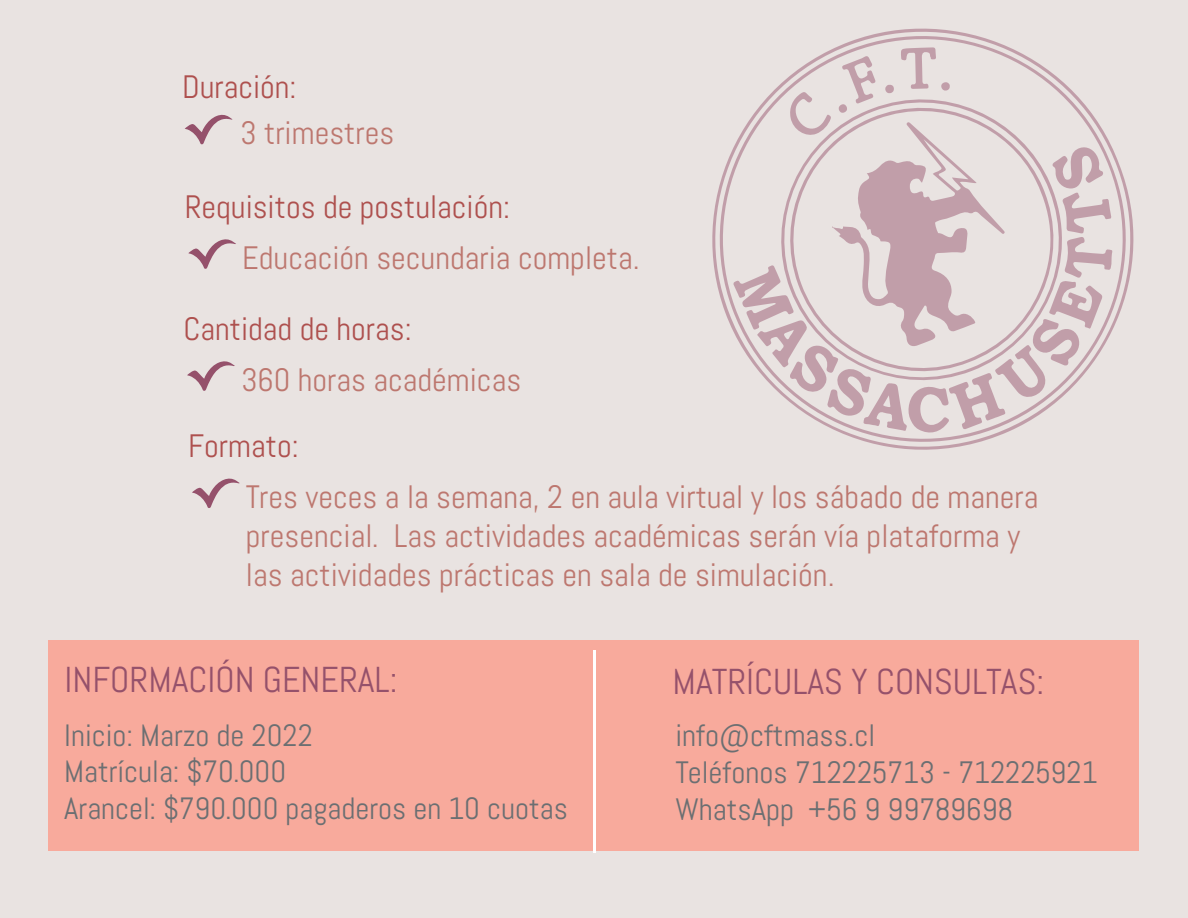
<style>
.page{position:relative;width:1188px;height:918px;background:#e9e3e1}
.page>*{position:absolute;margin:0;border:0;box-sizing:border-box;transform-origin:0 0}
.t1{font:36px "Abel";color:#95516b}
.t2{font:32.4px/38.8px "Abel";color:#bd776f}
.t3{font:32.4px "Abel";color:#ae504e}
.t4{font:30.9px/37px "Abel";color:#6b6f72}
.t5{font:30.75px/36.9px "Abel";color:#6b6f72}
</style>
<div class="page">
<div style="left:49px;top:640px;width:1090px;height:210px;background:#f8aa9c"></div>
<svg style="left:185px;top:114px;width:48px;height:30px"></svg>
<svg style="left:188px;top:239px;width:48px;height:30px"></svg>
<svg style="left:187px;top:361px;width:48px;height:30px"></svg>
<svg style="left:192px;top:478px;width:48px;height:30px"></svg>
<hr style="left:593px;top:651px;width:3px;height:202px;background:#fff">
<svg style="left:712px;top:29px;width:421px;height:421px"></svg>
<svg style="left:733px;top:47px;width:380px;height:388px"></svg>
<p class="t3" style="left:182px;top:67px;width:116px">Duración:</p>
<p class="t2" style="left:240px;top:114px;width:156px">3 trimestres</p>
<p class="t3" style="left:185px;top:186px;width:327px">Requisitos de postulación:</p>
<p class="t2" style="left:242px;top:238px;width:399px">Educación secundaria completa.</p>
<p class="t3" style="left:183px;top:308px;width:230px">Cantidad de horas:</p>
<p class="t2" style="left:241px;top:360px;width:282px">360 horas académicas</p>
<p class="t3" style="left:188px;top:425px;width:112px">Formato:</p>
<p class="t2" style="left:246px;top:478px;width:794px">Tres veces a la semana, 2 en aula virtual y los sábado de manera presencial. Las actividades académicas serán vía plataforma y las actividades prácticas en sala de simulación.</p>
<p class="t1" style="left:65px;top:657px;width:334px">INFORMACIÓN GENERAL:</p>
<p class="t1" style="left:673px;top:658px;width:373px">MATRÍCULAS Y CONSULTAS:</p>
<p class="t5" style="left:64px;top:717px;width:505px">Inicio: Marzo de 2022<br>Matrícula: $70.000<br>Arancel: $790.000 pagaderos en 10 cuotas</p>
<p class="t4" style="left:675px;top:717px;width:424px">info@cftmass.cl<br>Teléfonos 712225713 - 712225921<br>WhatsApp +56 9 99789698</p>
</div>
